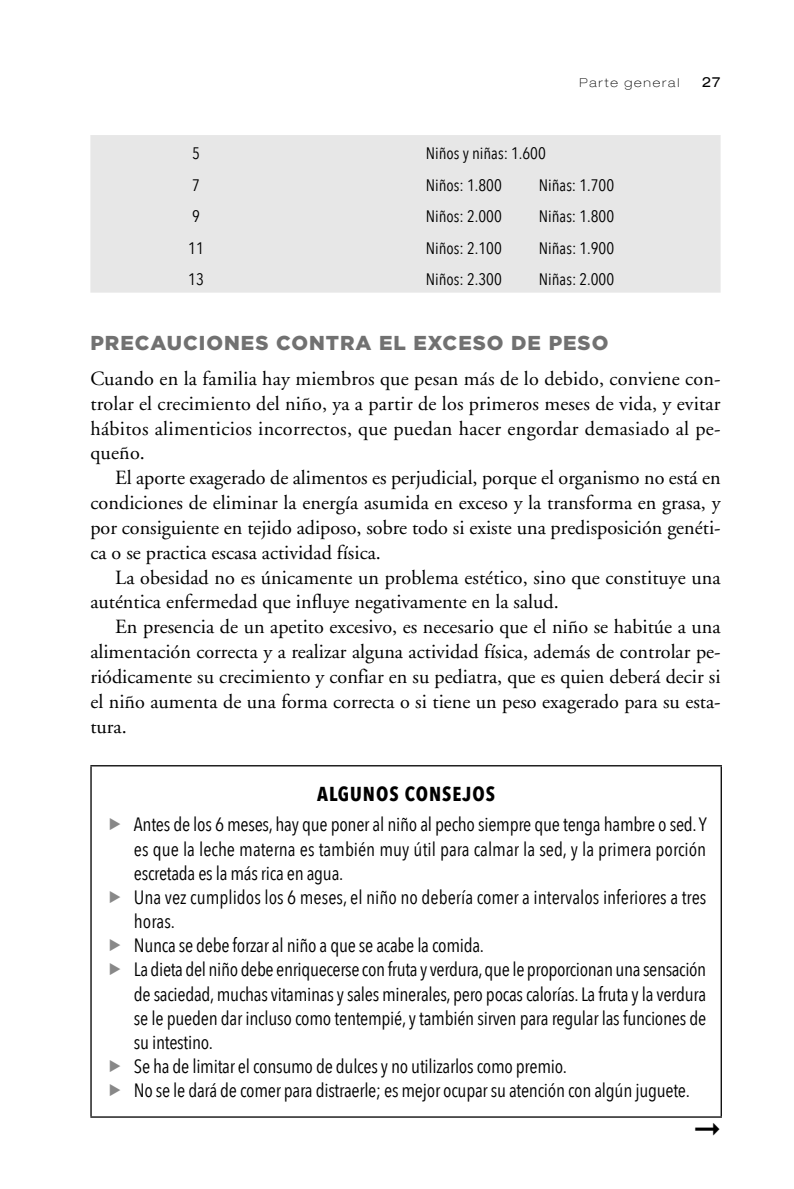
<style>
.page{position:relative;width:794px;height:1189px;background:#fff}
.page>*{position:absolute;margin:0;border:0;box-sizing:border-box;transform-origin:0 0}
.t1{font:20.12px/24.8px "Adobe Garamond";color:#000;text-align:justify}
.t2{font:900 20.12px "Gotham";letter-spacing:.05em;color:#717171}
.t3{font:700 20.12px "Avenir Next Condensed";letter-spacing:.05em;color:#000}
.t4{font:19.25px/24.2px "Avenir Next Condensed";letter-spacing:-.015em;color:#000}
.t5{font:16.62px "Avenir Next Condensed";color:#000}
.t6{font:expanded 14px "Helvetica Neue";color:#000}
.t7{font:100 expanded 12.25px "Helvetica Neue";letter-spacing:.15em;color:#000}
</style>
<div class="page">
<div style="left:90px;top:135px;width:630px;height:158px;background:#e7e7e7"></div>
<hr style="left:90px;top:765px;width:632px;height:1px;background:#000">
<hr style="left:90px;top:766px;width:2px;height:350px;background:#000">
<hr style="left:720px;top:766px;width:2px;height:350px;background:#000">
<hr style="left:90px;top:1116px;width:632px;height:1px;background:#000">
<p class="t7" style="left:579px;top:78px;width:101px">Parte general</p>
<p class="t6" style="left:702px;top:77px;width:20px">27</p>
<p class="t5" style="left:192px;top:142px;width:9px">5</p>
<p class="t5" style="left:426px;top:142px;width:122px">Niños y niñas: 1.600</p>
<p class="t5" style="left:192px;top:174px;width:9px">7</p>
<p class="t5" style="left:426px;top:174px;width:78px">Niños: 1.800</p>
<p class="t5" style="left:539px;top:174px;width:77px">Niñas: 1.700</p>
<p class="t5" style="left:192px;top:205px;width:9px">9</p>
<p class="t5" style="left:426px;top:205px;width:78px">Niños: 2.000</p>
<p class="t5" style="left:539px;top:205px;width:77px">Niñas: 1.800</p>
<p class="t5" style="left:188px;top:237px;width:17px">11</p>
<p class="t5" style="left:426px;top:237px;width:78px">Niños: 2.100</p>
<p class="t5" style="left:539px;top:237px;width:77px">Niñas: 1.900</p>
<p class="t5" style="left:188px;top:268px;width:17px">13</p>
<p class="t5" style="left:426px;top:268px;width:78px">Niños: 2.300</p>
<p class="t5" style="left:539px;top:268px;width:77px">Niñas: 2.000</p>
<p class="t2" style="left:90px;top:335px;width:519px">PRECAUCIONES CONTRA EL EXCESO DE PESO</p>
<p class="t1" style="left:90px;top:368px;width:632px">Cuando en la familia hay miembros que pesan más de lo debido, conviene con&shy;trolar el crecimiento del niño, ya a partir de los primeros meses de vida, y evitar hábitos alimenticios incorrectos, que puedan hacer engordar demasiado al pe&shy;queño.</p>
<p class="t1" style="left:90px;top:467px;width:632px;text-indent:25px">El aporte exagerado de alimentos es perjudicial, porque el organismo no está en condiciones de eliminar la energía asumida en exceso y la transforma en grasa, y por consiguiente en tejido adiposo, sobre todo si existe una predisposición genéti&shy;ca o se practica escasa actividad física.</p>
<p class="t1" style="left:90px;top:566px;width:631px;text-indent:25px">La obesidad no es únicamente un problema estético, sino que constituye una auténtica enfermedad que influye negativamente en la salud.</p>
<p class="t1" style="left:90px;top:616px;width:632px;text-indent:25px">En presencia de un apetito excesivo, es necesario que el niño se habitúe a una alimentación correcta y a realizar alguna actividad física, además de controlar pe&shy;riódicamente su crecimiento y confiar en su pediatra, que es quien deberá decir si el niño aumenta de una forma correcta o si tiene un peso exagerado para su esta&shy;tura.</p>
<p class="t3" style="left:317px;top:780px;width:180px">ALGUNOS CONSEJOS</p>
<p class="t4" style="left:134px;top:813px;width:574px">Antes de los 6 meses, hay que poner al niño al pecho siempre que tenga hambre o sed. Y es que la leche materna es también muy útil para calmar la sed, y la primera porción escretada es la más rica en agua.<br>Una vez cumplidos los 6 meses, el niño no debería comer a intervalos inferiores a tres horas.<br>Nunca se debe forzar al niño a que se acabe la comida.<br>La dieta del niño debe enriquecerse con fruta y verdura, que le proporcionan una sensación de saciedad, muchas vitaminas y sales minerales, pero pocas calorías. La fruta y la verdura se le pueden dar incluso como tentempié, y también sirven para regular las funciones de su intestino.<br>Se ha de limitar el consumo de dulces y no utilizarlos como premio.<br>No se le dará de comer para distraerle; es mejor ocupar su atención con algún juguete.</p>
</div>
